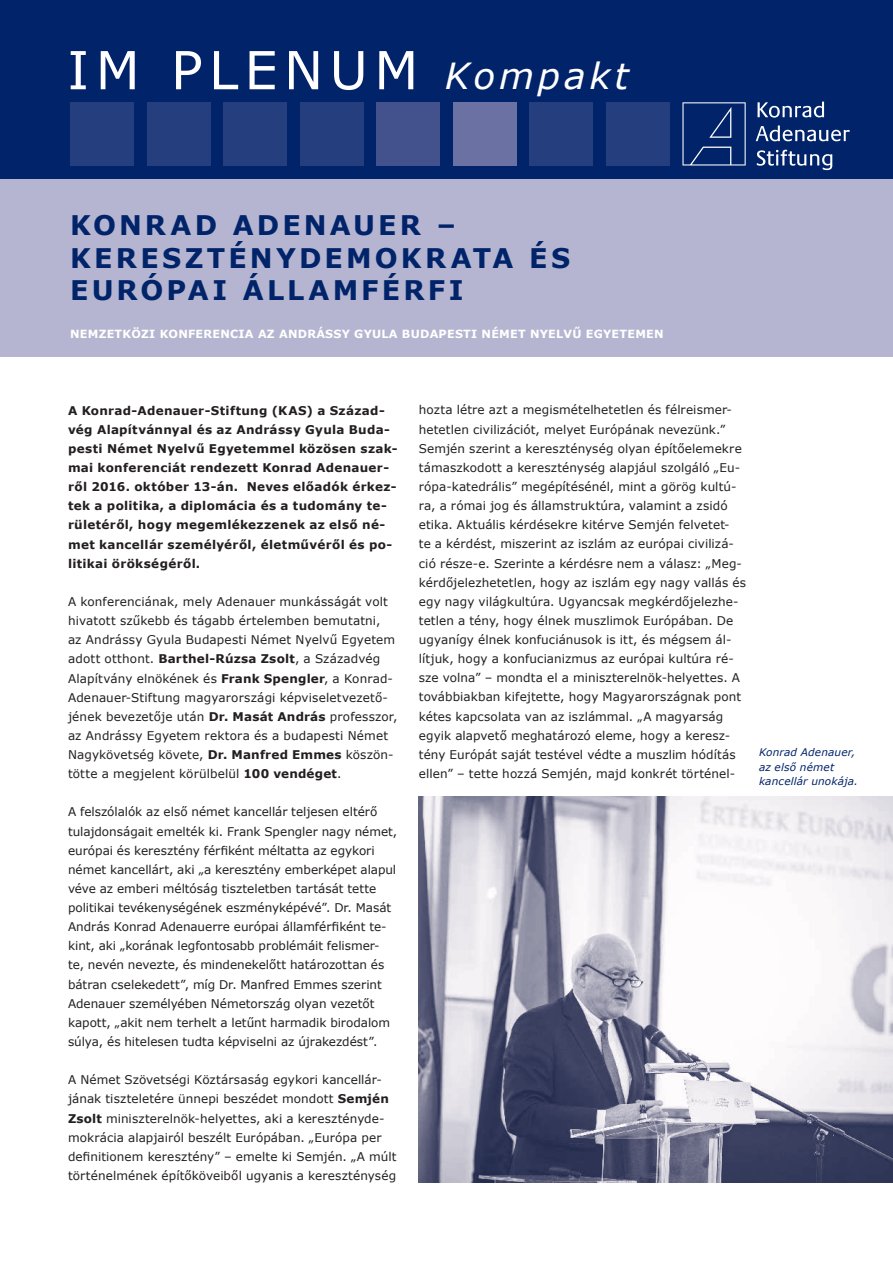
<style>
.page{position:relative;width:893px;height:1263px;background:#fff}
.page>*{position:absolute;margin:0;border:0;box-sizing:border-box;transform-origin:0 0}
.t1{font:52.5px "Verdana";letter-spacing:.12em;color:#fff}
.t2{font:700 27px/32.4px "Verdana";letter-spacing:.115em;color:#002369}
.t3{font:12px/19.2px "Verdana";letter-spacing:.005em;color:#231f20}
.t4{font:700 12px/19.2px "Verdana";letter-spacing:.025em;color:#231f20}
.t5{font:700 11.25px "Verdana";letter-spacing:.02em;color:#fff}
.t6{font:italic 10.5px/14.4px "Verdana";letter-spacing:.015em;color:#002369}
.s1{font-style:italic;font-size:36px}
.s2{font-weight:700}
</style>
<div class="page">
<div style="left:0;top:0;width:893px;height:356px;background:#b5b5d1"></div>
<div style="left:0;top:0;width:893px;height:179px;background:#002369"></div>
<div style="left:147px;top:102px;width:63px;height:64px;background:#253e7e"></div>
<div style="left:606px;top:102px;width:64px;height:64px;background:#253e7e"></div>
<div style="left:70px;top:102px;width:64px;height:64px;background:#253e7e"></div>
<div style="left:223px;top:102px;width:64px;height:64px;background:#253e7e"></div>
<div style="left:300px;top:102px;width:64px;height:64px;background:#253e7e"></div>
<div style="left:376px;top:102px;width:64px;height:64px;background:#43528d"></div>
<div style="left:453px;top:102px;width:64px;height:64px;background:#6b72a3"></div>
<div style="left:529px;top:102px;width:64px;height:64px;background:#253e7e"></div>
<svg style="left:682px;top:102px;width:64px;height:63px"></svg>
<svg style="left:757px;top:102px;width:67px;height:16px"></svg>
<svg style="left:756px;top:125px;width:94px;height:16px"></svg>
<svg style="left:757px;top:150px;width:75px;height:20px"></svg>
<img style="left:419px;top:796px;width:474px;height:386px">
<h1 class="t1" style="left:67px;top:34px;width:563px">IM PLENUM <span class="s1">Kompakt</span></h1>
<h2 class="t2" style="left:70px;top:209px;width:502px">KONRAD ADENAUER –<br>KERESZTÉNYDEMOKRATA ÉS<br>EURÓPAI ÁLLAMFÉRFI</h2>
<p class="t5" style="left:70px;top:326px;width:595px">NEMZETKÖZI KONFERENCIA AZ ANDRÁSSY GYULA BUDAPESTI NÉMET NYELVŰ EGYETEMEN</p>
<p class="t4" style="left:68px;top:400px;width:331px">A Konrad-Adenauer-Stiftung (KAS) a Század&shy;vég Alapítvánnyal és az Andrássy Gyula Buda&shy;pesti Német Nyelvű Egyetemmel közösen szak&shy;mai konferenciát rendezett Konrad Adenauer&shy;ről 2016. október 13-án. Neves előadók érkez&shy;tek a politika, a diplomácia és a tudomány te&shy;rületéről, hogy megemlékezzenek az első né&shy;met kancellár személyéről, életművéről és po&shy;litikai örökségéről.</p>
<p class="t3" style="left:68px;top:592px;width:331px">A konferenciának, mely Adenauer munkásságát volt hivatott szűkebb és tágabb értelemben bemutatni,<br>az Andrássy Gyula Budapesti Német Nyelvű Egyetem adott otthont. <span class="s2">Barthel-Rúzsa Zsolt</span>, a Századvég Alapítvány elnökének és <span class="s2">Frank Spengler</span>, a Konrad-Adenauer-Stiftung magyarországi képviseletvezető&shy;jének bevezetője után <span class="s2">Dr. Masát András</span> professzor, az Andrássy Egyetem rektora és a budapesti Német Nagykövetség követe, <span class="s2">Dr. Manfred Emmes</span> köszön&shy;tötte a megjelent körülbelül <span class="s2">100 vendéget</span>.</p>
<p class="t3" style="left:68px;top:802px;width:331px">A felszólalók az első német kancellár teljesen eltérő tulajdonságait emelték ki. Frank Spengler nagy német, európai és keresztény férfiként méltatta az egykori német kancellárt, aki „a keresztény emberképet alapul véve az emberi méltóság tiszteletben tartását tette politikai tevékenységének eszményképévé”. Dr. Masát András Konrad Adenauerre európai államférfiként te&shy;kint, aki „korának legfontosabb problémáit felismer&shy;te, nevén nevezte, és mindenekelőtt határozottan és bátran cselekedett”, míg Dr. Manfred Emmes szerint Adenauer személyében Németország olyan vezetőt kapott, „akit nem terhelt a letűnt harmadik birodalom súlya, és hitelesen tudta képviselni az újrakezdést”.</p>
<p class="t3" style="left:68px;top:1070px;width:330px">A Német Szövetségi Köztársaság egykori kancellár&shy;jának tiszteletére ünnepi beszédet mondott <span class="s2">Semjén Zsolt</span> miniszterelnök-helyettes, aki a keresztényde&shy;mokrácia alapjairól beszélt Európában. „Európa per definitionem keresztény” – emelte ki Semjén. „A múlt történelmének építőköveiből ugyanis a kereszténység</p>
<p class="t3" style="left:419px;top:400px;width:329px">hozta létre azt a megismételhetetlen és félreismer&shy;hetetlen civilizációt, melyet Európának nevezünk.” Semjén szerint a kereszténység olyan építőelemekre támaszkodott a kereszténység alapjául szolgáló „Eu&shy;rópa-katedrális” megépítésénél, mint a görög kultú&shy;ra, a római jog és államstruktúra, valamint a zsidó etika. Aktuális kérdésekre kitérve Semjén felvetet-<br>te a kérdést, miszerint az iszlám az európai civilizá&shy;ció része-e. Szerinte a kérdésre nem a válasz: „Meg&shy;kérdőjelezhetetlen, hogy az iszlám egy nagy vallás és egy nagy világkultúra. Ugyancsak megkérdőjelezhe&shy;tetlen a tény, hogy élnek muszlimok Európában. De ugyanígy élnek konfuciánusok is itt, és mégsem ál&shy;lítjuk, hogy a konfucianizmus az európai kultúra ré&shy;sze volna” – mondta el a miniszterelnök-helyettes. A továbbiakban kifejtette, hogy Magyarországnak pont kétes kapcsolata van az iszlámmal. „A magyarság egyik alapvető meghatározó eleme, hogy a keresz&shy;tény Európát saját testével védte a muszlim hódítás ellen” – tette hozzá Semjén, majd konkrét történel-</p>
<p class="t6" style="left:759px;top:745px;width:100px">Konrad Adenauer, az első német kancellár unokája.</p>
</div>
